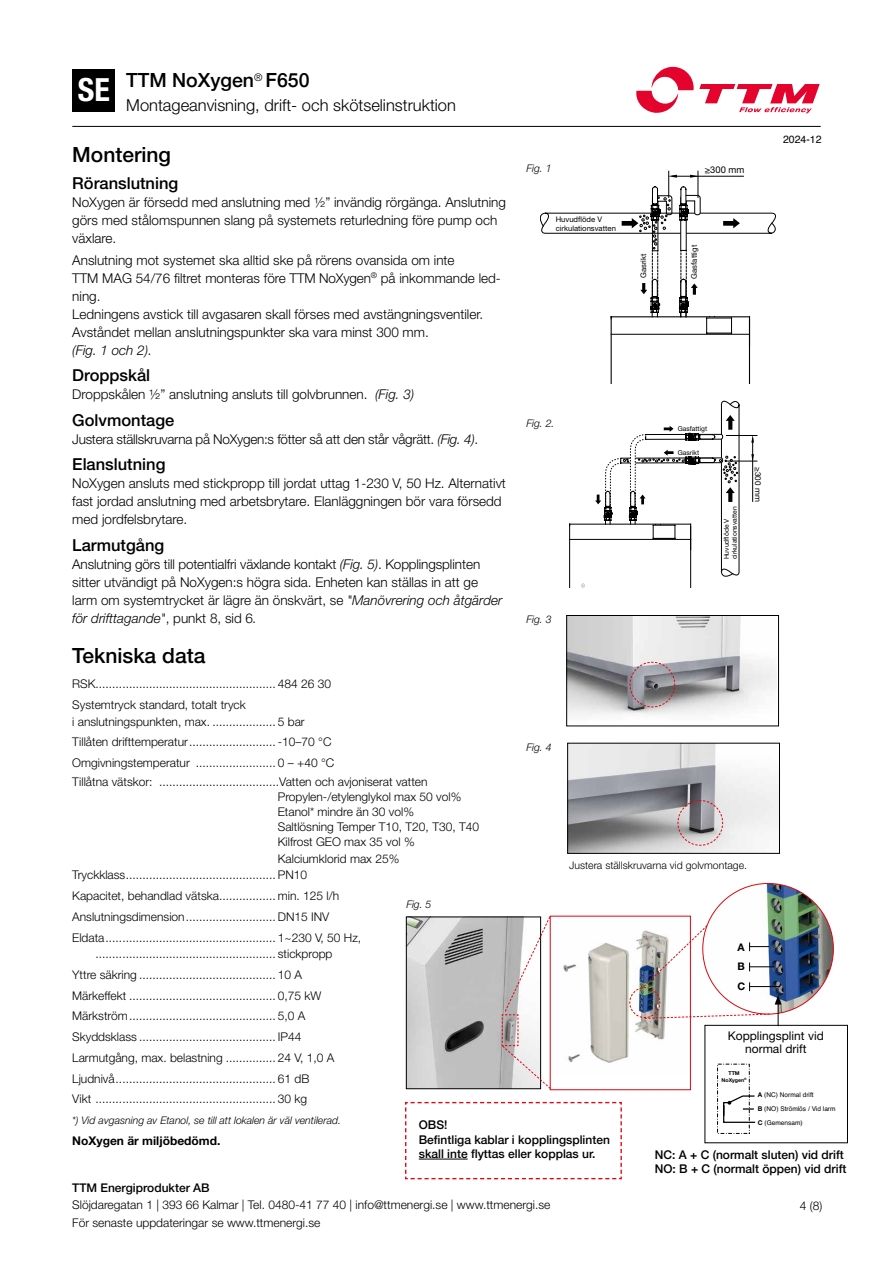
<style>
.page{position:relative;width:893px;height:1263px;background:#fff}
.page>*{position:absolute;margin:0;border:0;box-sizing:border-box;transform-origin:0 0}
.t1{font:700 condensed 31.95px "Helvetica Neue LT Pro";color:#fff}
.t2{font:500 21px "Helvetica Neue LT Pro";color:#000}
.t3{font:500 19.5px "Helvetica Neue";color:#000}
.t4{font:500 16.5px "Helvetica Neue LT Pro";color:#000}
.t5{font:300 16.5px "Helvetica Neue LT Pro";color:#000}
.t6{font:300 13.5px/18px "Helvetica Neue LT Pro";color:#000}
.t7{font:300 13.5px "Helvetica Neue LT Pro";letter-spacing:-.02em;color:#000}
.t8{font:italic 300 13.5px "Helvetica Neue LT Pro";color:#000}
.t9{font:300 12px/20.7px "Helvetica Neue LT Pro";color:#000}
.t10{font:500 12px/14.4px "Helvetica Neue";color:#000}
.t11{font:12px/13.5px "Helvetica Neue LT Pro";color:#000;text-align:center}
.t12{font:700 12px "Helvetica Neue LT Pro";color:#000}
.t13{font:500 12px "Helvetica Neue LT Pro";color:#000}
.t14{font:300 12px "Helvetica Neue LT Pro";color:#000}
.t15{font:italic 300 10.5px "Helvetica Neue LT Pro";color:#000}
.t16{font:300 10.5px "Helvetica Neue LT Pro";color:#000}
.t17{font:10.5px "Helvetica";color:#000}
.t18{font:700 10.5px/19.5px "Helvetica Neue LT Pro";color:#000;text-align:justify}
.t19{font:9.3px "Helvetica Neue LT Pro";color:#000}
.t20{font:8.1px "Helvetica Neue LT Pro";color:#000}
.t21{font:7.65px/9.1px "Helvetica Neue LT Pro";color:#000}
.t22{font:6.75px/8.1px "Helvetica Neue LT Pro";color:#000}
.t23{font:6.6px/14.1px "Helvetica";color:#000}
.t24{font:700 5.25px/6.3px "Helvetica Neue LT Std";color:#000;text-align:center}
.s1{font-style:italic}
.s2{font-family:"Helvetica Neue LT Std";font-weight:700}
</style>
<div class="page">
<div style="left:72px;top:69px;width:43px;height:43px;background:#000"></div>
<img style="left:569px;top:745px;width:209px;height:107px">
<div style="left:567px;top:743px;width:213px;height:111px;border:1px solid #000"></div>
<img style="left:568px;top:617px;width:208px;height:98px">
<div style="left:566px;top:615px;width:213px;height:111px;border:1px solid #000"></div>
<svg style="left:677px;top:800px;width:46px;height:46px"></svg>
<svg style="left:629px;top:661px;width:46px;height:47px"></svg>
<hr style="left:611px;top:317px;width:1px;height:67px;background:#000">
<hr style="left:749px;top:317px;width:1px;height:67px;background:#000">
<svg style="left:540px;top:171px;width:236px;height:175px"></svg>
<hr style="left:726px;top:435px;width:31px;height:1px;background:#000">
<hr style="left:726px;top:461px;width:31px;height:1px;background:#000">
<hr style="left:752px;top:439px;width:1px;height:62px;background:#000">
<svg style="left:751px;top:436px;width:3px;height:7px"></svg>
<svg style="left:751px;top:454px;width:3px;height:8px"></svg>
<svg style="left:569px;top:400px;width:171px;height:188px"></svg>
<img style="left:408px;top:918px;width:93px;height:169px">
<div style="left:406px;top:916px;width:135px;height:173px;border:1px solid #000"></div>
<img style="left:563px;top:942px;width:102px;height:121px">
<img style="left:703px;top:883px;width:130px;height:131px;border-radius:65px">
<svg style="left:501px;top:916px;width:50px;height:173px"></svg>
<svg style="left:405px;top:1101px;width:217px;height:79px"></svg>
<svg style="left:723px;top:1095px;width:33px;height:28px"></svg>
<div style="left:717px;top:1064px;width:33px;height:70px;border:1px dashed #000"></div>
<div style="left:704px;top:1025px;width:144px;height:118px;border:1px solid #000"></div>
<img style="left:629px;top:924px;width:153px;height:102px">
<svg style="left:636px;top:67px;width:184px;height:46px"></svg>
<hr style="left:72px;top:126px;width:749px;height:1px;background:#000">
<h1 class="t1" style="left:78px;top:71px;width:33px">SE</h1>
<h3 class="t3" style="left:126px;top:64px;width:185px">TTM NoXygen<sup>®</sup> F650</h3>
<h3 class="t5" style="left:126px;top:95px;width:331px">Montageanvisning, drift- och skötselinstruktion</h3>
<h2 class="t2" style="left:72px;top:142px;width:100px">Montering</h2>
<h3 class="t4" style="left:72px;top:173px;width:108px">Röranslutning</h3>
<p class="t6" style="left:72px;top:192px;width:435px">NoXygen är försedd med anslutning med ½” invändig rörgänga. Anslutning görs med stålomspunnen slang på systemets returledning före pump och växlare.</p>
<p class="t6" style="left:72px;top:251px;width:430px">Anslutning mot systemet ska alltid ske på rörens ovansida om inte<br>TTM MAG 54/76 filtret monteras före TTM NoXygen<sup>®</sup> på inkommande led&shy;ning.<br>Ledningens avstick till avgasaren skall förses med avstängningsventiler.<br>Avståndet mellan anslutningspunkter ska vara minst 300 mm.</p>
<p class="t8" style="left:72px;top:342px;width:81px">(Fig. 1 och 2).</p>
<h3 class="t4" style="left:72px;top:366px;width:79px">Droppskål</h3>
<p class="t6" style="left:72px;top:385px;width:344px">Droppskålen ½” anslutning ansluts till golvbrunnen. <span class="s1">(Fig. 3)</span></p>
<h3 class="t4" style="left:72px;top:410px;width:104px">Golvmontage</h3>
<p class="t7" style="left:72px;top:431px;width:408px">Justera ställskruvarna på NoXygen:s fötter så att den står vågrätt. <span class="s1">(Fig. 4)</span>.</p>
<h3 class="t4" style="left:72px;top:455px;width:95px">Elanslutning</h3>
<p class="t6" style="left:72px;top:474px;width:435px">NoXygen ansluts med stickpropp till jordat uttag 1-230 V, 50 Hz. Alternativt fast jordad anslutning med arbetsbrytare. Elanläggningen bör vara försedd med jordfelsbrytare.</p>
<h3 class="t4" style="left:72px;top:535px;width:93px">Larmutgång</h3>
<p class="t6" style="left:72px;top:555px;width:432px">Anslutning görs till potentialfri växlande kontakt <span class="s1">(Fig. 5)</span>. Kopplingsplinten sitter utvändigt på NoXygen:s högra sida. Enheten kan ställas in att ge larm om systemtrycket är lägre än önskvärt, se <span class="s1">"Manövrering och åtgärder för drifttagande"</span>, punkt 8, sid 6<span class="s1">.</span></p>
<h2 class="t2" style="left:72px;top:643px;width:135px">Tekniska data</h2>
<p class="t9" style="left:72px;top:673px;width:260px">RSK...................................................... 484 26 30<br>Systemtryck standard, totalt tryck</p>
<p class="t9" style="left:72px;top:711px;width:263px">i anslutningspunkten, max. ................... 5 bar<br>Tillåten drifttemperatur.......................... -10–70 °C<br>Omgivningstemperatur ........................ 0 – +40 °C</p>
<p class="t9" style="left:278px;top:774px;width:203px;line-height:15px;text-indent:-205px">Tillåtna vätskor: ....................................Vatten och avjoniserat vatten Propylen-/etylenglykol max 50 vol% Etanol* mindre än 30 vol%<br>Saltlösning Temper T10, T20, T30, T40<br>Kilfrost GEO max 35 vol %</p>
<p class="t9" style="left:72px;top:850px;width:329px;line-height:16.5px;text-indent:205px">Kalciumklorid max 25%<br>Tryckklass............................................. PN10</p>
<p class="t9" style="left:72px;top:885px;width:290px">Kapacitet, behandlad vätska................. min. 125 l/h<br>Anslutningsdimension........................... DN15 INV<br>Eldata................................................... 1~230 V, 50 Hz,</p>
<p class="t9" style="left:72px;top:943px;width:263px;text-indent:23px">...................................................... stickpropp Yttre säkring ......................................... 10 A Märkeffekt ............................................ 0,75 kW Märkström............................................ 5,0 A Skyddsklass ......................................... IP44<br>Larmutgång, max. belastning ............... 24 V, 1,0 A Ljudnivå................................................ 61 dB<br>Vikt ...................................................... 30 kg</p>
<p class="t15" style="left:72px;top:1114px;width:270px">*) Vid avgasning av Etanol, se till att lokalen är väl ventilerad.</p>
<p class="t12" style="left:72px;top:1133px;width:150px">NoXygen är miljöbedömd.</p>
<p class="t17" style="left:783px;top:132px;width:40px">2024-12</p>
<p class="t15" style="left:526px;top:162px;width:27px">Fig. 1</p>
<p class="t19" style="left:705px;top:164px;width:41px">≥300 mm</p>
<p class="t21" style="left:556px;top:214px;width:62px">Huvudflöde V cirkulationsvatten</p>
<p class="t21" style="left:639px;top:278px;width:26px;rotate:-90deg">Gasrikt</p>
<p class="t21" style="left:689px;top:279px;width:35px;rotate:-90deg">Gasfattigt</p>
<p class="t15" style="left:526px;top:417px;width:30px">Fig. 2.</p>
<p class="t22" style="left:678px;top:424px;width:31px">Gasfattigt</p>
<p class="t22" style="left:313px;top:434px;width:42px">Huvudflöde V</p>
<p class="t22" style="left:678px;top:448px;width:23px">Gasrikt</p>
<p class="t20" style="left:763px;top:467px;width:36px;rotate:90deg">≥300 mm</p>
<p class="t22" style="left:722px;top:559px;width:54px;rotate:-90deg">Huvudflöde V cirkulationsvatten</p>
<p class="t15" style="left:526px;top:613px;width:27px">Fig. 3</p>
<p class="t15" style="left:526px;top:741px;width:27px">Fig. 4</p>
<p class="t16" style="left:569px;top:859px;width:179px">Justera ställskruvarna vid golvmontage.</p>
<p class="t15" style="left:406px;top:898px;width:27px">Fig. 5</p>
<p class="t18" style="left:737px;top:937px;width:9px">A B C</p>
<p class="t11" style="left:728px;top:1028px;width:98px">Kopplingsplint vid normal drift</p>
<p class="t24" style="left:721px;top:1070px;width:27px">TTM<br>NoXygen<sup>®</sup></p>
<p class="t23" style="left:758px;top:1088px;width:79px"><span class="s2">A</span> (NC) Normal drift<br><span class="s2">B</span> (NO) Strömlös / Vid larm<br><span class="s2">C</span> (Gemensam)</p>
<p class="t10" style="left:419px;top:1117px;width:193px">OBS!<br>Befintliga kablar i kopplingsplinten skall inte flyttas eller kopplas ur.</p>
<p class="t10" style="left:655px;top:1146px;width:193px">NC: A + C (normalt sluten) vid drift<br>NO: B + C (normalt öppen) vid drift</p>
<p class="t13" style="left:72px;top:1180px;width:139px">TTM Energiprodukter AB</p>
<p class="t9" style="left:72px;top:1196px;width:480px;line-height:17.7px">Slöjdaregatan 1 | 393 66 Kalmar | Tel. 0480-41 77 40 | info@ttmenergi.se | www.ttmenergi.se<br>För senaste uppdateringar se www.ttmenergi.se</p>
<p class="t14" style="left:800px;top:1198px;width:24px">4 (8)</p>
</div>
